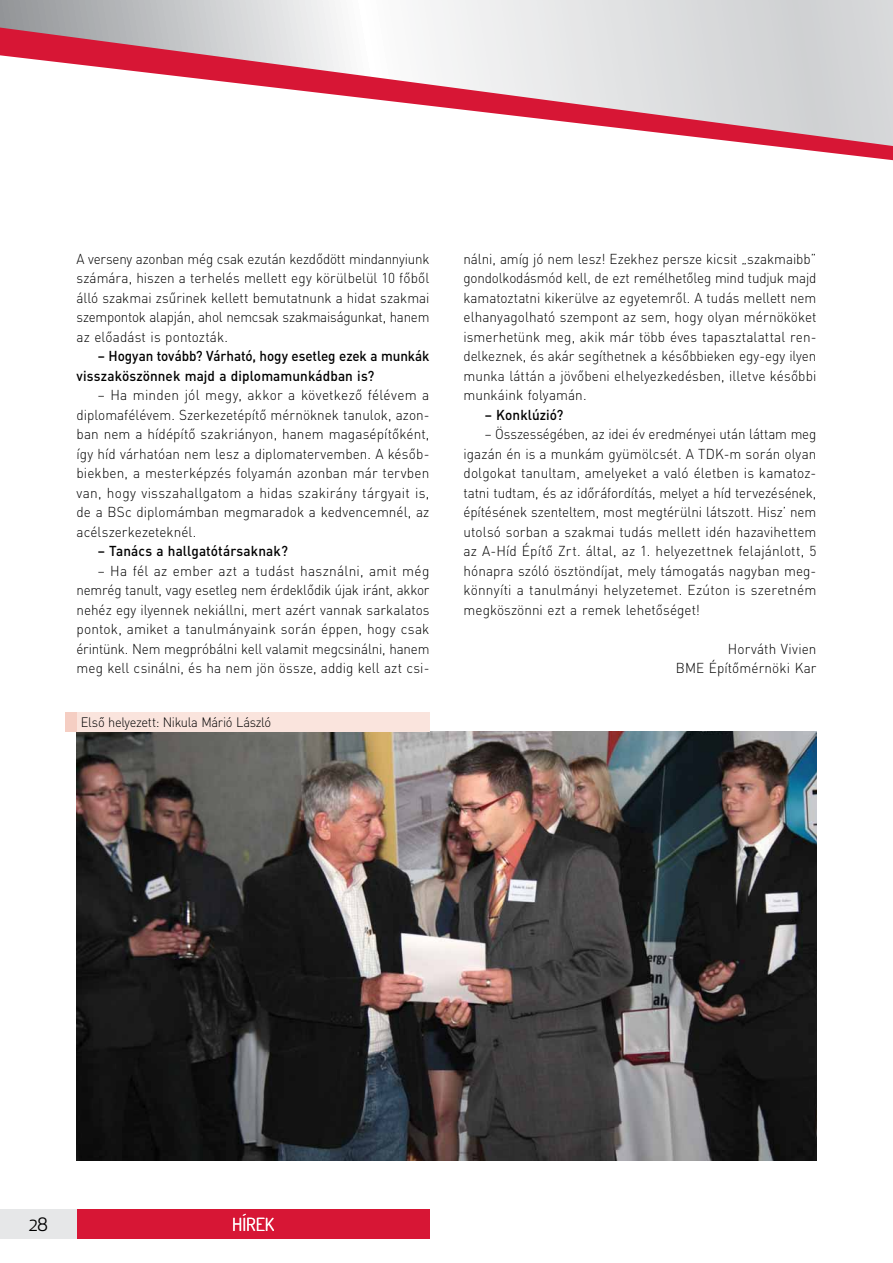
<style>
.page{position:relative;width:893px;height:1263px;background:#fff}
.page>*{position:absolute;margin:0;border:0;box-sizing:border-box;transform-origin:0 0}
.t1{font:18px "Terminal Dosis";color:#fff}
.t2{font:18px "Apex New";color:#000}
.t3{font:300 14.25px/19.5px "DIN Pro";letter-spacing:.005em;color:#000;text-align:justify;scale:.94 1}
.t4{font:300 14.25px/19.5px "DIN Pro";letter-spacing:.005em;color:#000;text-align:justify;scale:.96 1}
.t5{font:300 14.25px/19.5px "DIN Pro";letter-spacing:.005em;color:#000;text-align:justify;scale:.95 1}
.t6{font:500 14.25px/19.5px "DIN Pro";letter-spacing:.005em;color:#000;scale:.94 1}
.t7{font:500 14.25px "DIN Pro";letter-spacing:.005em;color:#000;scale:.95 1}
.t8{font:300 13.5px "DIN Pro";letter-spacing:-.03em;color:#000;scale:.95 1}
</style>
<div class="page">
<div style="left:77px;top:1209px;width:352px;height:30px;background:#d71635"></div>
<svg style="left:0;top:0;width:893px;height:161px"></svg>
<div style="left:0;top:1209px;width:77px;height:30px;background:#e6e7e8"></div>
<img style="left:77px;top:732px;width:739px;height:429px">
<div style="left:65px;top:712px;width:12px;height:20px;background:#f5cec3"></div>
<div style="left:77px;top:712px;width:352px;height:20px;background:#fae4dd"></div>
<p class="t3" style="left:77px;top:251px;width:377px">A verseny azonban még csak ezután kezdődött mindannyiunk számára, hiszen a terhelés mellett egy körülbelül 10 főből álló szakmai zsűrinek kellett bemutatnunk a hidat szakmai szempontok alapján, ahol nemcsak szakmaiságunkat, hanem az előadást is pontozták.</p>
<p class="t6" style="left:77px;top:348px;width:377px;text-indent:21px">– Hogyan tovább? Várható, hogy esetleg ezek a munkák visszaköszönnek majd a diplomamunkádban is?</p>
<p class="t4" style="left:77px;top:387px;width:369px;text-indent:21px">– Ha minden jól megy, akkor a következő félévem a diplomafélévem. Szerkezetépítő mérnöknek tanulok, azon&shy;ban nem a hídépítő szakriányon, hanem magasépítőként, így híd várhatóan nem lesz a diplomatervemben. A későb&shy;biekben, a mesterképzés folyamán azonban már tervben van, hogy visszahallgatom a hidas szakirány tárgyait is, de a BSc diplomámban megmaradok a kedvencemnél, az acélszerkezeteknél.</p>
<p class="t7" style="left:98px;top:546px;width:202px">– Tanács a hallgatótársaknak?</p>
<p class="t4" style="left:77px;top:563px;width:369px;text-indent:21px">– Ha fél az ember azt a tudást használni, amit még nemrég tanult, vagy esetleg nem érdeklődik újak iránt, akkor nehéz egy ilyennek nekiállni, mert azért vannak sarkalatos pontok, amiket a tanulmányaink során éppen, hogy csak érintünk. Nem megpróbálni kell valamit megcsinálni, hanem meg kell csinálni, és ha nem jön össze, addig kell azt csi-</p>
<p class="t8" style="left:81px;top:717px;width:202px">Első helyezett: Nikula Márió László</p>
<p class="t5" style="left:463px;top:251px;width:373px">nálni, amíg jó nem lesz! Ezekhez persze kicsit „szakmaibb” gondolkodásmód kell, de ezt remélhetőleg mind tudjuk majd kamatoztatni kikerülve az egyetemről. A tudás mellett nem elhanyagolható szempont az sem, hogy olyan mérnököket ismerhetünk meg, akik már több éves tapasztalattal ren&shy;delkeznek, és akár segíthetnek a későbbieken egy-egy ilyen munka láttán a jövőbeni elhelyezkedésben, illetve későbbi munkáink folyamán.</p>
<p class="t7" style="left:485px;top:410px;width:84px">– Konklúzió?</p>
<p class="t3" style="left:463px;top:426px;width:377px;text-indent:21px">– Összességében, az idei év eredményei után láttam meg igazán én is a munkám gyümölcsét. A TDK-m során olyan dolgokat tanultam, amelyeket a való életben is kamatoz&shy;tatni tudtam, és az időráfordítás, melyet a híd tervezésének, építésének szenteltem, most megtérülni látszott. Hisz’ nem utolsó sorban a szakmai tudás mellett idén hazavihettem az A-Híd Építő Zrt. által, az 1. helyezettnek felajánlott, 5 hónapra szóló ösztöndíjat, mely támogatás nagyban meg&shy;könnyíti a tanulmányi helyzetemet. Ezúton is szeretném megköszönni ezt a remek lehetőséget!</p>
<p class="t5" style="left:676px;top:641px;width:149px;text-align:right">Horváth Vivien<br>BME Építőmérnöki Kar</p>
<p class="t2" style="left:29px;top:1217px;width:21px">28</p>
<p class="t1" style="left:232px;top:1212px;width:44px">HÍREK</p>
</div>
